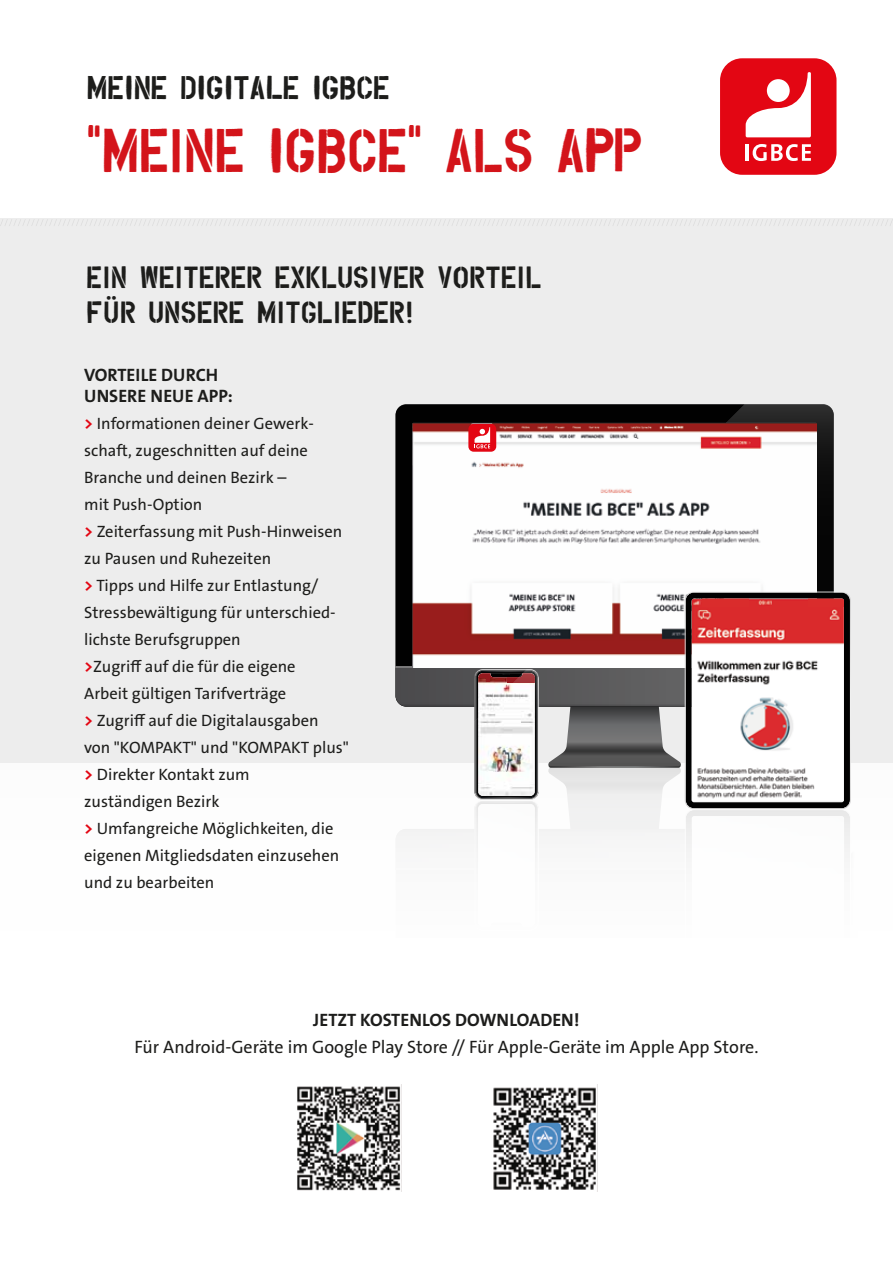
<style>
.page{position:relative;width:893px;height:1263px;background:#fff}
.page>*{position:absolute;margin:0;border:0;box-sizing:border-box;transform-origin:0 0}
.t1{font:47.85px "Overspray";color:#d3141a;scale:.96 1}
.t2{font:25.5px "Overspray";color:#1d1d1b}
.t3{font:24px/34.5px "Overspray";letter-spacing:.015em;color:#1d1d1b}
.t4{font:18px "The Sans B W5 Plain";color:#1d1d1b}
.t5{font:700 18px/21px "The Sans B W7";color:#1d1d1b}
.t6{font:16.5px/27px "The Sans B W5 Plain";color:#1d1d1b}
.s1{font-family:"The Sans B W7";font-weight:700;color:#e30613}
</style>
<div class="page">
<div style="left:0;top:219px;width:893px;height:712px;background:#ededed"></div>
<svg style="left:0;top:219px;width:893px;height:7px"></svg>
<div style="left:0;top:764px;width:893px;height:499px;background:#fff"></div>
<div style="left:396px;top:405px;width:438px;height:301px;background:#010101;border-radius:11px"></div>
<svg style="left:483px;top:404px;width:351px;height:187px"></svg>
<img style="left:413px;top:424px;width:403px;height:167px">
<img style="left:297px;top:1086px;width:104px;height:105px">
<img style="left:493px;top:1084px;width:105px;height:108px">
<svg style="left:396px;top:591px;width:461px;height:267px"></svg>
<div style="left:720px;top:58px;width:116px;height:117px;background:#e30613;border-radius:22px"></div>
<svg style="left:746px;top:72px;width:65px;height:65px"></svg>
<hr style="left:746px;top:144px;width:3px;height:17px;background:#fff">
<svg style="left:753px;top:144px;width:58px;height:17px"></svg>
<div style="left:468px;top:424px;width:28px;height:28px;background:#e30613;border-radius:5px"></div>
<svg style="left:474px;top:427px;width:16px;height:21px"></svg>
<h2 class="t2" style="left:87px;top:75px;width:305px">MEINE DIGITALE IGBCE</h2>
<h1 class="t1" style="left:87px;top:128px;width:581px">"MEINE IGBCE" ALS APP</h1>
<h3 class="t3" style="left:87px;top:263px;width:456px">EIN WEITERER EXKLUSIVER VORTEIL<br>FÜR UNSERE MITGLIEDER!</h3>
<p class="t5" style="left:84px;top:364px;width:150px">VORTEILE DURCH<br>UNSERE NEUE APP:</p>
<p class="t6" style="left:84px;top:410px;width:266px"><span class="s1">&gt;</span> Informationen deiner Gewerk&shy;schaft, zugeschnitten auf deine<br>Branche und deinen Bezirk –<br>mit Push-Option<br><span class="s1">&gt;</span> Zeiterfassung mit Push-Hinweisen zu Pausen und Ruhezeiten<br><span class="s1">&gt;</span> Tipps und Hilfe zur Entlastung/<br>Stressbewältigung für unterschied&shy;lichste Berufsgruppen<br><span class="s1">&gt;</span>Zugriff auf die für die eigene<br>Arbeit gültigen Tarifverträge<br><span class="s1">&gt;</span> Zugriff auf die Digitalausgaben von "KOMPAKT" und "KOMPAKT plus" <span class="s1">&gt;</span> Direkter Kontakt zum<br>zuständigen Bezirk<br><span class="s1">&gt;</span> Umfangreiche Möglichkeiten, die eigenen Mitgliedsdaten einzusehen und zu bearbeiten</p>
<p class="t5" style="left:313px;top:1010px;width:268px">JETZT KOSTENLOS DOWNLOADEN!</p>
<p class="t4" style="left:134px;top:1035px;width:626px">Für Android-Geräte im Google Play Store // Für Apple-Geräte im Apple App Store.</p>
</div>
